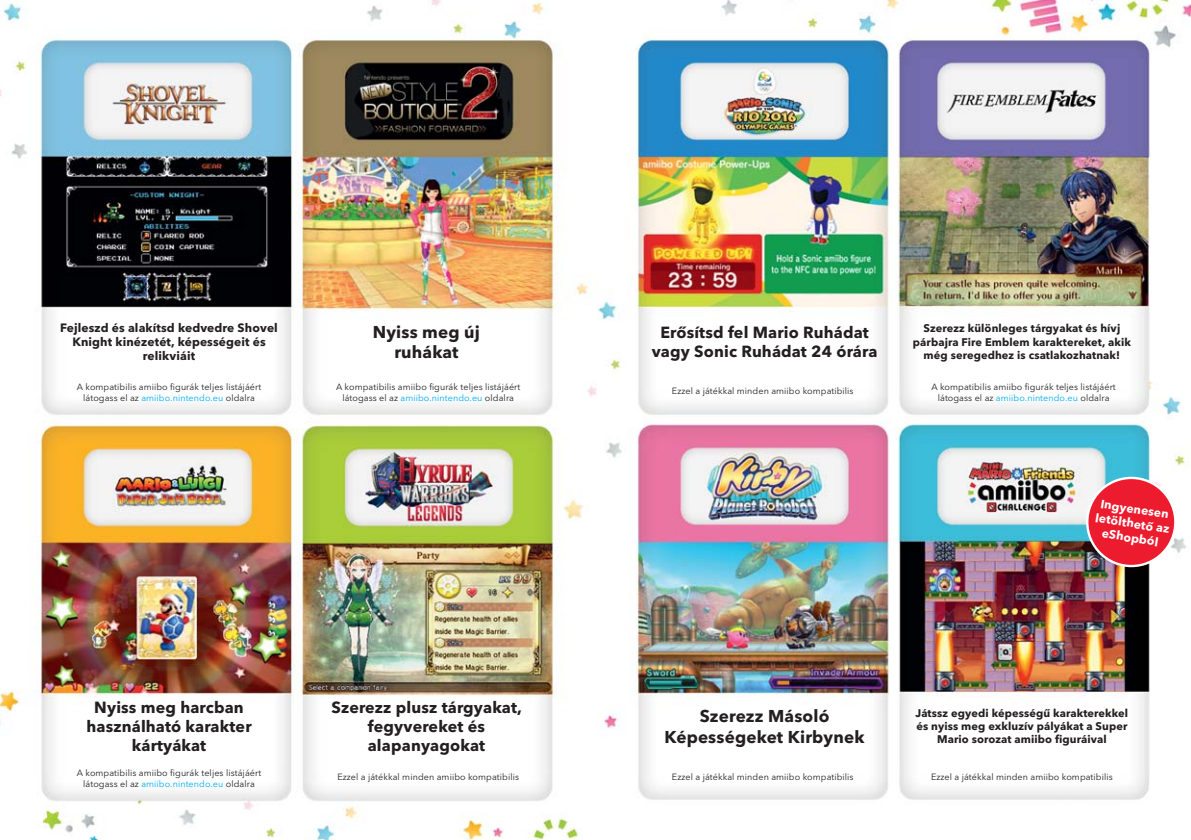
<style>
.page{position:relative;width:1191px;height:840px;background:#fff}
.page>*{position:absolute;margin:0;border:0;box-sizing:border-box;transform-origin:0 0}
.t1{font:700 17px/20.4px "Avenir Next LT Pro";letter-spacing:.01em;color:#231f20;text-align:center}
.t2{font:700 16px/19.2px "Avenir Next LT Pro";letter-spacing:.01em;color:#231f20;text-align:center}
.t3{font:700 12px/14.4px "Avenir Next LT Pro";letter-spacing:.01em;color:#231f20;text-align:center}
.t4{font:700 12px/14.4px "Avenir Next LT Pro";color:#fff;text-align:center}
.t5{font:700 11px/13.2px "Avenir Next LT Pro";letter-spacing:.01em;color:#231f20;text-align:center}
.t6{font:9px/10.8px "Avenir Next LT Pro";letter-spacing:.01em;color:#231f20;text-align:center}
.s1{color:#00aeef}
</style>
<div class="page">
<img style="left:0;top:0;width:1191px;height:839px">
<div style="left:1087px;top:477px;width:88px;height:88px;background:#ed1b2e;border-radius:50%"></div>
<div style="left:1086px;top:476px;width:90px;height:91px;border:2px solid #fff;border-radius:50%"></div>
<h3 class="t3" style="left:60px;top:320px;width:219px">Fejleszd és alakítsd kedvedre Shovel<br>Knight kinézetét, képességeit és relikviáit</h3>
<p class="t6" style="left:77px;top:382px;width:186px">A kompatibilis amiibo figurák teljes listájáért látogass el az <span class="s1">amiibo.nintendo.eu</span> oldalra</p>
<h1 class="t1" style="left:373px;top:322px;width:109px">Nyiss meg új ruhákat</h1>
<h2 class="t2" style="left:651px;top:323px;width:227px">Erősítsd fel Mario Ruhádat vagy Sonic Ruhádat 24 órára</h2>
<p class="t5" style="left:913px;top:322px;width:219px">Szerezz különleges tárgyakat és hívj párbajra Fire Emblem karaktereket, akik még seregedhez is csatlakozhatnak!</p>
<p class="t6" style="left:336px;top:382px;width:186px">A kompatibilis amiibo figurák teljes listájáért látogass el az <span class="s1">amiibo.nintendo.eu</span> oldalra</p>
<p class="t6" style="left:931px;top:382px;width:186px">A kompatibilis amiibo figurák teljes listájáért látogass el az <span class="s1">amiibo.nintendo.eu</span> oldalra</p>
<p class="t6" style="left:672px;top:386px;width:183px">Ezzel a játékkal minden amiibo kompatibilis</p>
<h3 class="t4" style="left:1098px;top:496px;width:76px;rotate:9deg">Ingyenesen letölthető az eShopból</h3>
<h2 class="t2" style="left:86px;top:698px;width:167px">Nyiss meg harcban használható karakter kártyákat</h2>
<p class="t6" style="left:77px;top:768px;width:186px">A kompatibilis amiibo figurák teljes listájáért látogass el az <span class="s1">amiibo.nintendo.eu</span> oldalra</p>
<h2 class="t2" style="left:331px;top:698px;width:192px">Szerezz plusz tárgyakat, fegyvereket és alapanyagokat</h2>
<h1 class="t1" style="left:664px;top:706px;width:201px">Szerezz Másoló<br>Képességeket Kirbynek</h1>
<p class="t5" style="left:915px;top:706px;width:214px">Játssz egyedi képességű karakterekkel és nyiss meg exkluzív pályákat a Super<br>Mario sorozat amiibo figuráival</p>
<p class="t6" style="left:337px;top:772px;width:183px">Ezzel a játékkal minden amiibo kompatibilis</p>
<p class="t6" style="left:672px;top:772px;width:183px">Ezzel a játékkal minden amiibo kompatibilis</p>
<p class="t6" style="left:931px;top:772px;width:183px">Ezzel a játékkal minden amiibo kompatibilis</p>
</div>
